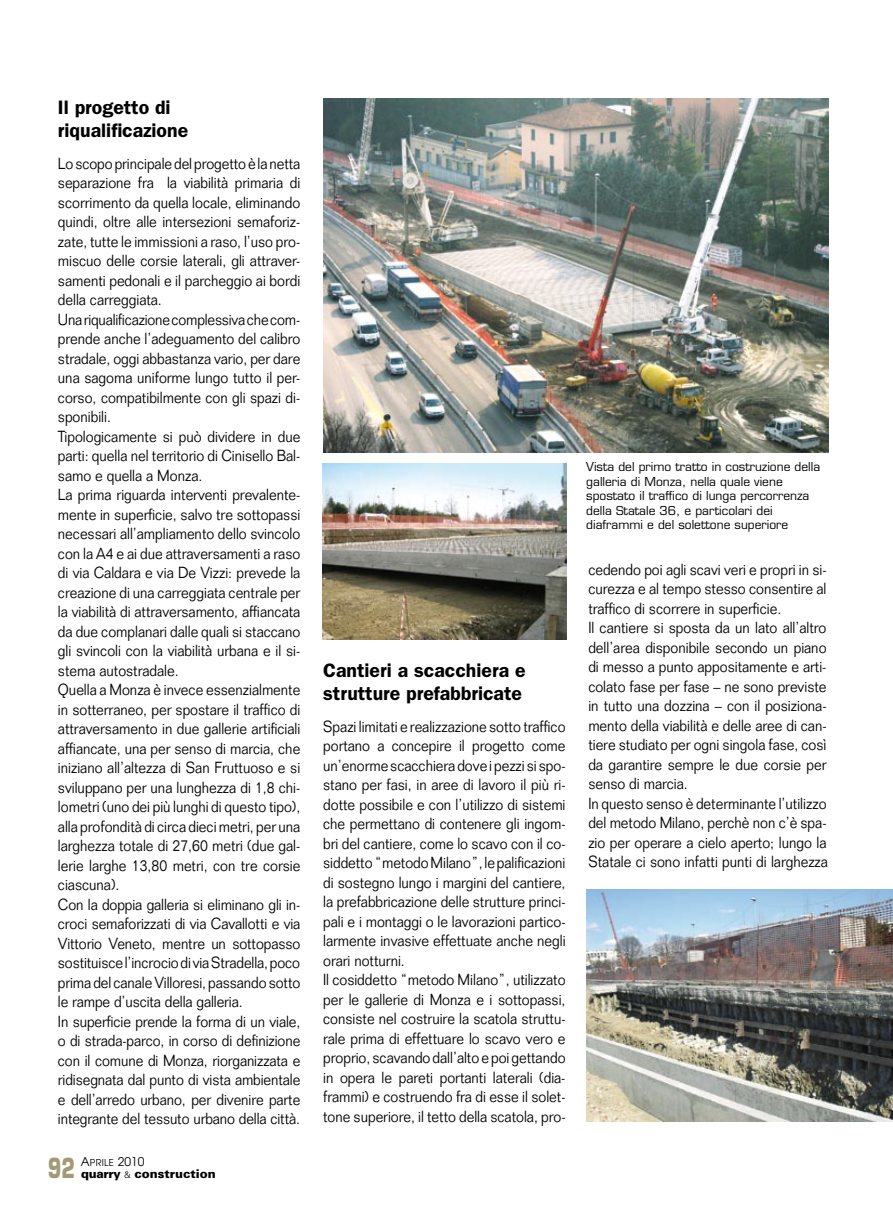
<style>
.page{position:relative;width:893px;height:1212px;background:#fff}
.page>*{position:absolute;margin:0;border:0;box-sizing:border-box;transform-origin:0 0}
.t1{font:700 27px "Eurostile";color:#a19a74;scale:.7 1}
.t2{font:600 19.5px/23.4px "Franklin Gothic";color:#000}
.t3{font:300 15.75px/19.5px "Folio";color:#000;scale:.9 1}
.t4{font:12px/14.4px "Eurostile";color:#000}
.t5{font:900 12px "Univers";color:#000}
.t6{font:9.45px "Avant Garde";letter-spacing:.03em;color:#000}
.s1{font-size:12px}
.s2{font-weight:300;font-size:9px}
</style>
<div class="page">
<img style="left:324px;top:98px;width:505px;height:355px">
<img style="left:323px;top:464px;width:244px;height:175px">
<img style="left:587px;top:889px;width:305px;height:232px">
<p class="t2" style="left:58px;top:95px;width:132px">Il progetto di riqualificazione</p>
<p class="t3" style="left:58px;top:154px;width:271px">Lo scopo principale del progetto è la netta separazione fra la viabilità primaria di scorrimento da quella locale, eliminando quindi, oltre alle intersezioni semaforiz&shy;zate, tutte le immissioni a raso, l’uso pro&shy;miscuo delle corsie laterali, gli attraver&shy;samenti pedonali e il parcheggio ai bordi della carreggiata.<br>Una riqualificazione complessiva che com&shy;prende anche l’adeguamento del calibro stradale, oggi abbastanza vario, per dare una sagoma uniforme lungo tutto il per&shy;corso, compatibilmente con gli spazi di&shy;sponibili.<br>Tipologicamente si può dividere in due parti: quella nel territorio di Cinisello Bal&shy;samo e quella a Monza.<br>La prima riguarda interventi prevalente&shy;mente in superficie, salvo tre sottopassi necessari all’ampliamento dello svincolo con la A4 e ai due attraversamenti a raso di via Caldara e via De Vizzi: prevede la creazione di una carreggiata centrale per la viabilità di attraversamento, affiancata da due complanari dalle quali si staccano gli svincoli con la viabilità urbana e il si&shy;stema autostradale.<br>Quella a Monza è invece essenzialmente in sotterraneo, per spostare il traffico di attraversamento in due gallerie artificiali affiancate, una per senso di marcia, che iniziano all’altezza di San Fruttuoso e si sviluppano per una lunghezza di 1,8 chi&shy;lometri (uno dei più lunghi di questo tipo), alla profondità di circa dieci metri, per una larghezza totale di 27,60 metri (due gal&shy;lerie larghe 13,80 metri, con tre corsie ciascuna).<br>Con la doppia galleria si eliminano gli in&shy;croci semaforizzati di via Cavallotti e via Vittorio Veneto, mentre un sottopasso sostituisce l’incrocio di via Stradella, poco prima del canale Villoresi, passando sotto le rampe d’uscita della galleria.<br>In superficie prende la forma di un viale, o di strada-parco, in corso di definizione con il comune di Monza, riorganizzata e ridisegnata dal punto di vista ambientale e dell’arredo urbano, per divenire parte integrante del tessuto urbano della città.</p>
<p class="t6" style="left:81px;top:1157px;width:65px"><span class="s1">A</span>prile <span class="s1">2010</span></p>
<h1 class="t1" style="left:48px;top:1151px;width:40px">92</h1>
<p class="t5" style="left:81px;top:1166px;width:136px">quarry <span class="s2">&amp;</span> construction</p>
<p class="t2" style="left:323px;top:659px;width:204px">Cantieri a scacchiera e strutture prefabbricate</p>
<p class="t3" style="left:323px;top:717px;width:271px">Spazi limitati e realizzazione sotto traffico portano a concepire il progetto come un’enorme scacchiera dove i pezzi si spo&shy;stano per fasi, in aree di lavoro il più ri&shy;dotte possibile e con l’utilizzo di sistemi che permettano di contenere gli ingom&shy;bri del cantiere, come lo scavo con il co&shy;siddetto “metodo Milano”, le palificazioni di sostegno lungo i margini del cantiere, la prefabbricazione delle strutture princi&shy;pali e i montaggi o le lavorazioni partico&shy;larmente invasive effettuate anche negli orari notturni.<br>Il cosiddetto “metodo Milano”, utilizzato per le gallerie di Monza e i sottopassi, consiste nel costruire la scatola struttu&shy;rale prima di effettuare lo scavo vero e proprio, scavando dall’alto e poi gettando in opera le pareti portanti laterali (dia&shy;frammi) e costruendo fra di esse il solet&shy;tone superiore, il tetto della scatola, pro-</p>
<p class="t4" style="left:586px;top:460px;width:235px">Vista del primo tratto in costruzione della galleria di Monza, nella quale viene spostato il traffico di lunga percorrenza della Statale 36, e particolari dei diaframmi e del solettone superiore</p>
<p class="t3" style="left:588px;top:559px;width:268px">cedendo poi agli scavi veri e propri in si&shy;curezza e al tempo stesso consentire al traffico di scorrere in superficie.<br>Il cantiere si sposta da un lato all’altro dell’area disponibile secondo un piano di messo a punto appositamente e arti&shy;colato fase per fase – ne sono previste in tutto una dozzina – con il posiziona&shy;mento della viabilità e delle aree di can&shy;tiere studiato per ogni singola fase, così da garantire sempre le due corsie per senso di marcia.<br>In questo senso è determinante l’utilizzo del metodo Milano, perchè non c’è spa&shy;zio per operare a cielo aperto; lungo la Statale ci sono infatti punti di larghezza</p>
</div>
